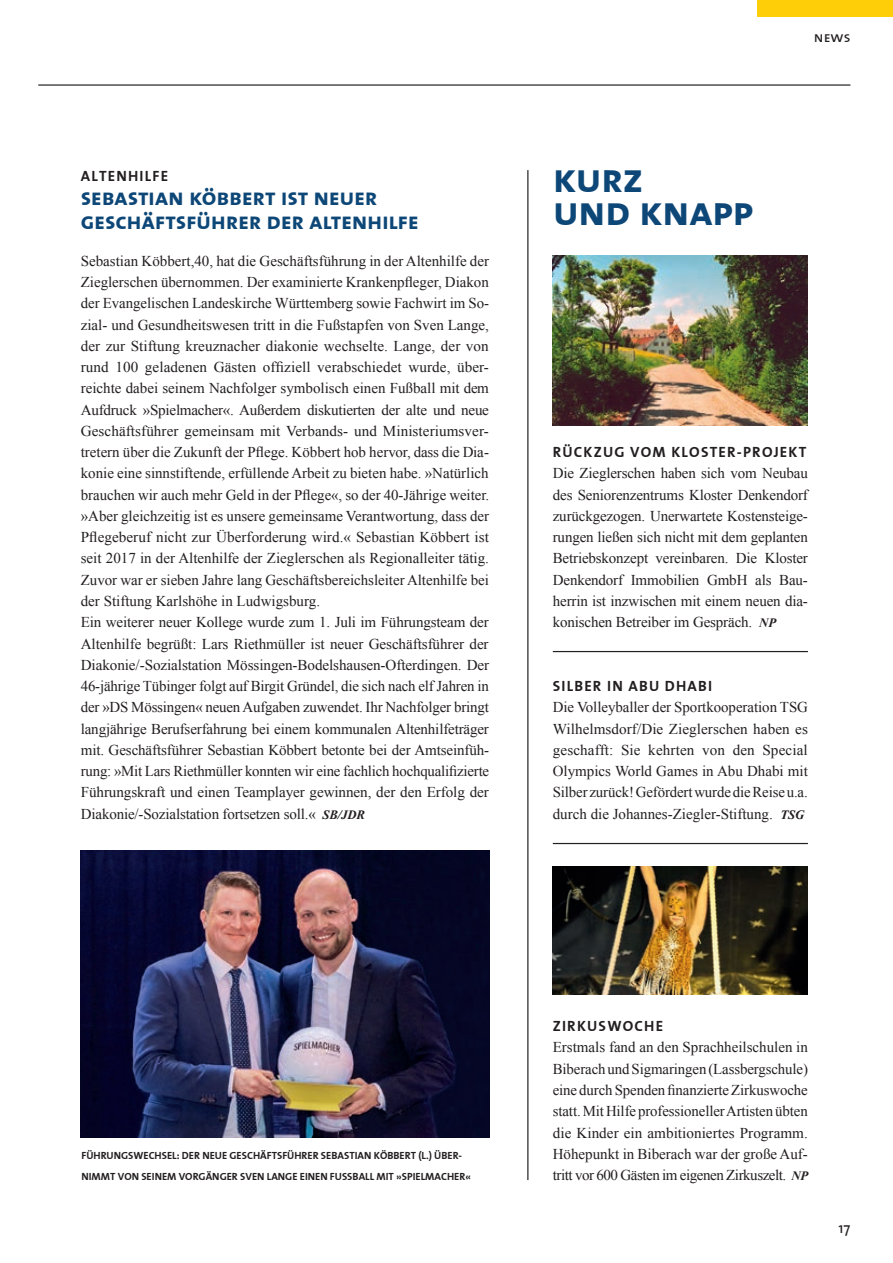
<style>
.page{position:relative;width:893px;height:1263px;background:#fff}
.page>*{position:absolute;margin:0;border:0;box-sizing:border-box;transform-origin:0 0}
.t1{font:42px/33px "The Sans Bold Caps";letter-spacing:-.02em;color:#0d4777}
.t2{font:24px/24px "The Sans Bold Caps";letter-spacing:-.015em;color:#0d4777}
.t3{font:15px/21.3px "Times New Roman";color:#231f20;text-align:justify}
.t4{font:15px "The Sans Bold Caps";letter-spacing:.08em;color:#231f20}
.t5{font:15px "The Sans Caps";color:#231f20}
.t6{font:15px "The Sans";color:#231f20}
.t7{font:10.5px/21.3px "The Sans Bold Caps";color:#231f20}
.s1{font-weight:700;font-style:italic;font-size:12.75px}
</style>
<div class="page">
<img style="left:81px;top:850px;width:408px;height:287px">
<img style="left:553px;top:255px;width:255px;height:170px">
<img style="left:553px;top:866px;width:255px;height:128px">
<hr style="left:527px;top:170px;width:1px;height:1010px;background:#231f20">
<hr style="left:553px;top:651px;width:255px;height:1px;background:#231f20">
<hr style="left:553px;top:843px;width:255px;height:1px;background:#231f20">
<div style="left:757px;top:0;width:136px;height:17px;background:#fece08"></div>
<hr style="left:38px;top:84px;width:812px;height:2px;background:#231f20">
<p class="t4" style="left:81px;top:163px;width:89px">ALTENHILFE</p>
<h2 class="t2" style="left:81px;top:184px;width:339px">sebastian köbbert ist neuer geschäftsführer der altenhilfe</h2>
<p class="t3" style="left:81px;top:250px;width:410px;text-align:left">Sebastian Köbbert,40, hat die Geschäftsführung in der Altenhilfe der Zieglerschen übernommen. Der examinierte Krankenpfleger, Diakon der Evangelischen Landeskirche Württemberg sowie Fachwirt im So&shy;zial- und Gesundheitswesen tritt in die Fußstapfen von Sven Lange, der zur Stiftung kreuznacher diakonie wechselte. Lange, der von rund 100 geladenen Gästen offiziell verabschiedet wurde, über&shy;reichte dabei seinem Nachfolger symbolisch einen Fußball mit dem Aufdruck »Spielmacher«. Außerdem diskutierten der alte und neue Geschäftsführer gemeinsam mit Verbands- und Ministeriumsver‑ tretern über die Zukunft der Pflege. Köbbert hob hervor, dass die Dia&shy;konie eine sinnstiftende, erfüllende Arbeit zu bieten habe. »Natürlich brauchen wir auch mehr Geld in der Pflege«, so der 40-Jährige weiter. »Aber gleichzeitig ist es unsere gemeinsame Verantwortung, dass der Pflegeberuf nicht zur Überforderung wird.« Sebastian Köbbert ist seit 2017 in der Altenhilfe der Zieglerschen als Regionalleiter tätig.<br>Zuvor war er sieben Jahre lang Geschäftsbereichsleiter Altenhilfe bei der Stiftung Karlshöhe in Ludwigsburg.<br>Ein weiterer neuer Kollege wurde zum 1. Juli im Führungsteam der Altenhilfe begrüßt: Lars Riethmüller ist neuer Geschäftsführer der Diakonie/-Sozialstation Mössingen-Bodelshausen-Ofterdingen. Der 46-jährige Tübinger folgt auf Birgit Gründel, die sich nach elf Jahren in der »DS Mössingen« neuen Aufgaben zuwendet. Ihr Nachfolger bringt langjährige Berufserfahrung bei einem kommunalen Altenhilfeträger mit. Geschäftsführer Sebastian Köbbert betonte bei der Amtseinfüh&shy;rung: »Mit Lars Riethmüller konnten wir eine fachlich hochqualifizierte Führungskraft und einen Teamplayer gewinnen, der den Erfolg der Diakonie/-Sozialstation fortsetzen soll.« <span class="s1">SB/JDR</span></p>
<h1 class="t1" style="left:553px;top:160px;width:203px">kurz<br>und knapp</h1>
<p class="t5" style="left:814px;top:24px;width:38px">news</p>
<p class="t4" style="left:553px;top:439px;width:255px">RÜCKZUG VOM KLOSTER-PROJEKT</p>
<p class="t3" style="left:553px;top:462px;width:257px">Die Zieglerschen haben sich vom Neubau des Seniorenzentrums Kloster Denkendorf zurückgezogen. Unerwartete Kostensteige&shy;rungen ließen sich nicht mit dem geplanten Betriebskonzept vereinbaren. Die Kloster Denkendorf Immobilien GmbH als Bau‑ herrin ist inzwischen mit einem neuen dia&shy;konischen Betreiber im Gespräch. <span class="s1">NP</span></p>
<p class="t4" style="left:553px;top:673px;width:161px">SILBER IN ABU DHABI</p>
<p class="t3" style="left:553px;top:696px;width:257px">Die Volleyballer der Sportkooperation TSG Wilhelmsdorf/Die Zieglerschen haben es geschafft: Sie kehrten von den Special Olympics World Games in Abu Dhabi mit Silber zurück! Gefördert wurde die Reise u.a. durch die Johannes-Ziegler-Stiftung. <span class="s1">TSG</span></p>
<p class="t7" style="left:81px;top:1144px;width:391px">FÜHRUNGSWECHSEL: DER NEUE GESCHÄFTSFÜHRER SEBASTIAN KÖBBERT (L.) ÜBER-<br>NIMMT VON SEINEM VORGÄNGER SVEN LANGE EINEN FUSSBALL MIT »SPIELMACHER«</p>
<p class="t4" style="left:553px;top:1013px;width:112px">ZIRKUSWOCHE</p>
<p class="t3" style="left:553px;top:1036px;width:257px">Erstmals fand an den Sprachheilschulen in Biberach und Sigmaringen (Lassbergschule) eine durch Spenden finanzierte Zirkuswoche statt. Mit Hilfe professioneller Artisten übten die Kinder ein ambitioniertes Programm.<br>Höhepunkt in Biberach war der große Auf&shy;tritt vor 600 Gästen im eigenen Zirkuszelt. <span class="s1">NP</span></p>
<p class="t6" style="left:838px;top:1215px;width:13px">17</p>
</div>
